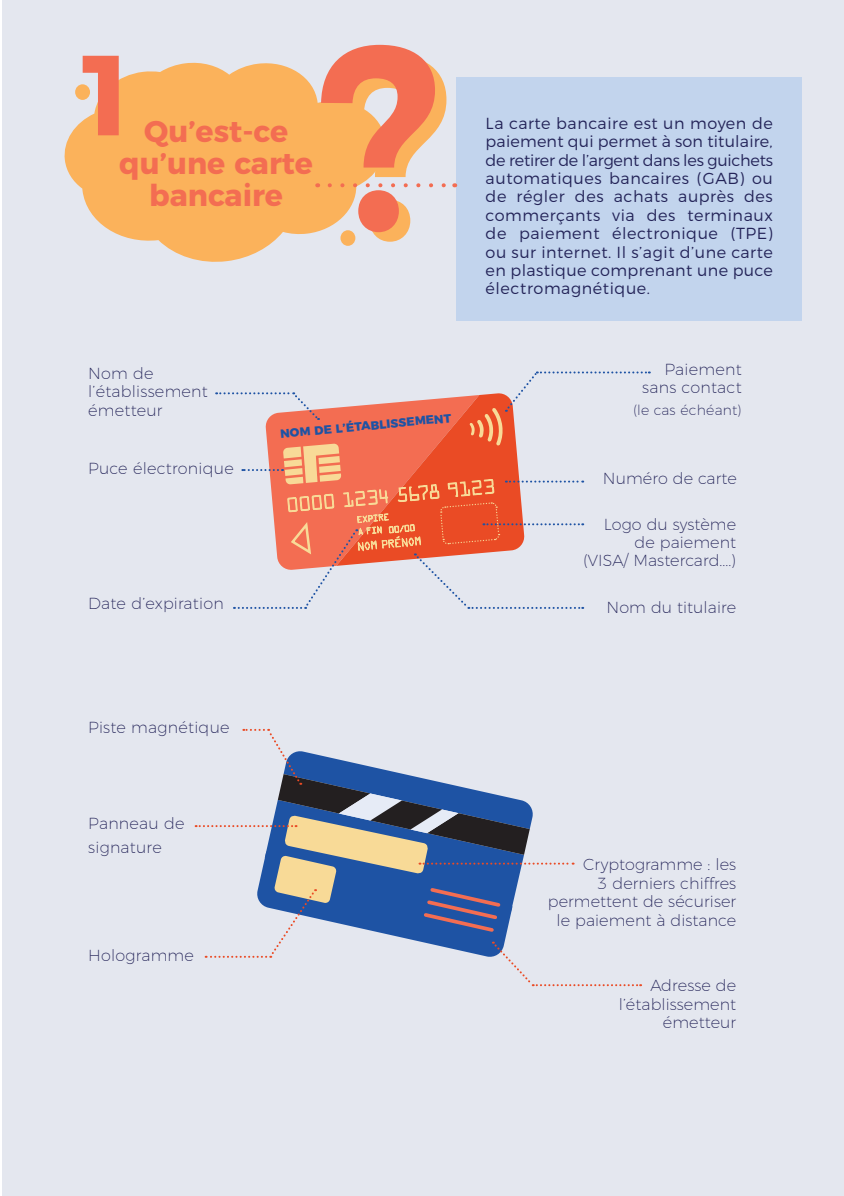
<style>
.page{position:relative;width:844px;height:1196px;background:#fff}
.page>*{position:absolute;margin:0;border:0;box-sizing:border-box;transform-origin:0 0}
.t1{font:700 113.4px "Montserrat";color:#f36d52}
.t2{font:700 30px/32px "Montserrat";color:#f36d52;text-align:center}
.t3{font:200 16px/18.4px "Montserrat";letter-spacing:.005em;color:#232358;text-align:right}
.t4{font:300 16px/18.4px "Montserrat";letter-spacing:.025em;color:#232358;text-align:justify}
.t5{font:200 14px "Montserrat";letter-spacing:.015em;color:#232358}
.t6{font:800 12px "Montserrat";color:#1e53a4}
</style>
<div class="page">
<div style="left:2px;top:0;width:842px;height:1195px;background:#e4e7ef"></div>
<div style="left:456px;top:77px;width:346px;height:243px;background:#c2d4ed"></div>
<svg style="left:64px;top:62px;width:291px;height:200px;fill:#fbb25b"></svg>
<svg style="left:340px;top:230px;width:15px;height:16px"></svg>
<div style="left:75px;top:84px;width:15px;height:16px;background:#fbb25b;border-radius:50%"></div>
<svg style="left:317px;top:45px;width:130px;height:197px"></svg>
<svg style="left:196px;top:728px;width:445px;height:258px"></svg>
<svg style="left:216px;top:371px;width:434px;height:238px"></svg>
<h1 class="t1" style="left:72px;top:2px;width:71px">1</h1>
<h2 class="t2" style="left:119px;top:113px;width:195px">Qu’est-ce qu’une carte bancaire</h2>
<p class="t3" style="left:88px;top:362px;width:121px;text-align:left">Nom de l’établissement émetteur</p>
<p class="t3" style="left:88px;top:458px;width:147px">Puce électronique</p>
<p class="t6" style="left:279px;top:423px;width:173px;rotate:-5deg">NOM DE L’ÉTABLISSEMENT</p>
<p class="t3" style="left:88px;top:592px;width:137px">Date d’expiration</p>
<p class="t4" style="left:485px;top:112px;width:289px">La carte bancaire est un moyen de paiement qui permet à son titulaire, de retirer de l’argent dans les guichets automatiques bancaires (GAB) ou de régler des achats auprès des commerçants via des terminaux de paiement électronique (TPE) ou sur internet. Il s’agit d’une carte en plastique comprenant une puce électromagnétique.</p>
<p class="t3" style="left:642px;top:358px;width:101px">Paiement sans contact</p>
<p class="t5" style="left:633px;top:399px;width:110px">(le cas échéant)</p>
<p class="t3" style="left:603px;top:468px;width:135px">Numéro de carte</p>
<p class="t3" style="left:583px;top:513px;width:154px">Logo du système de paiement<br>(VISA/ Mastercard....)</p>
<p class="t3" style="left:606px;top:597px;width:131px">Nom du titulaire</p>
<p class="t3" style="left:88px;top:716px;width:143px">Piste magnétique</p>
<p class="t3" style="left:88px;top:810px;width:98px;line-height:24px;text-align:left">Panneau de signature</p>
<p class="t3" style="left:88px;top:944px;width:107px">Hologramme</p>
<p class="t3" style="left:548px;top:854px;width:190px">Cryptogramme : les<br>3 derniers chiffres permettent de sécuriser le paiement à distance</p>
<p class="t3" style="left:619px;top:975px;width:119px">Adresse de l’établissement émetteur</p>
</div>
